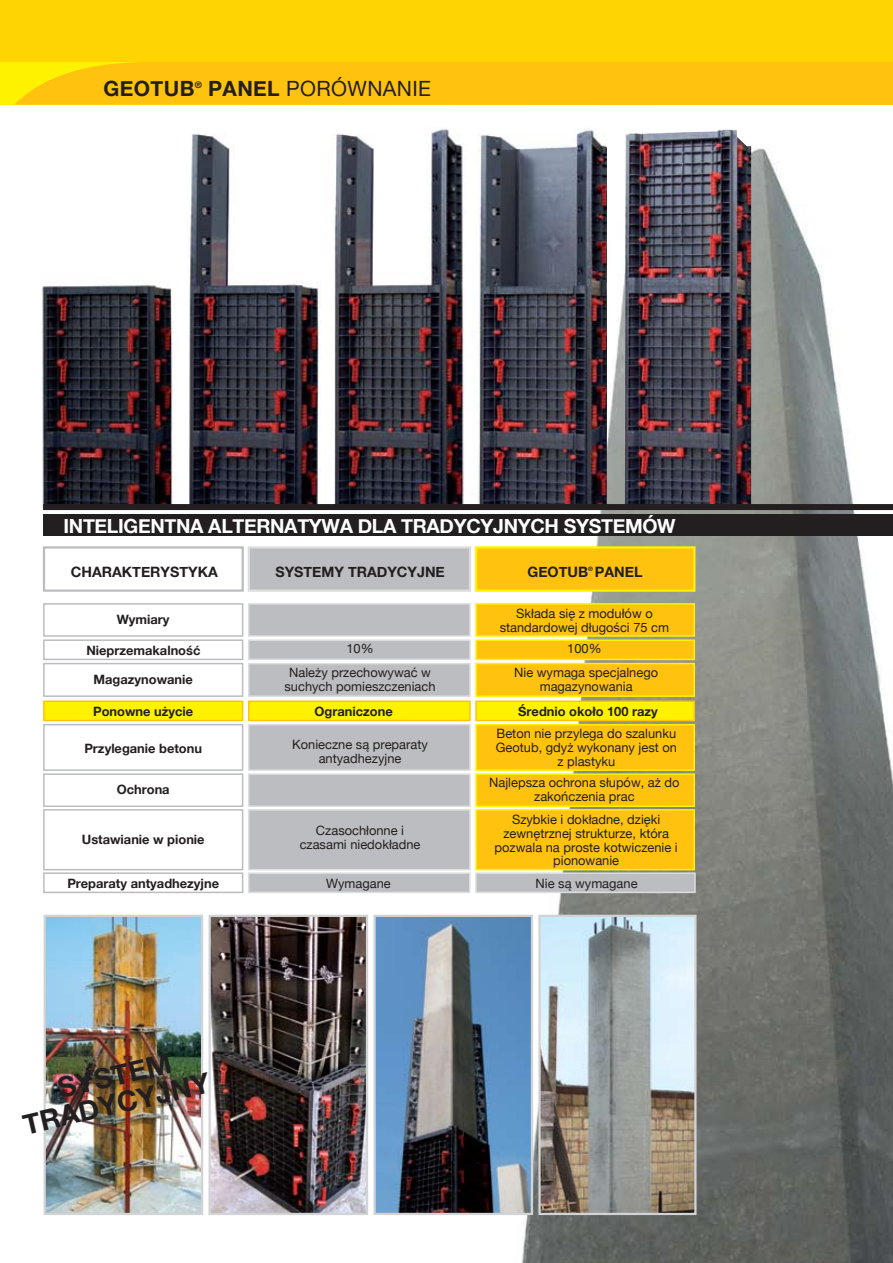
<style>
.page{position:relative;width:893px;height:1263px;background:#fff}
.page>*{position:absolute;margin:0;border:0;box-sizing:border-box;transform-origin:0 0}
.t1{font:700 28.05px/28px "Helvetica Neue";color:#231f20;text-align:center}
.t2{font:21px "Helvetica Neue";letter-spacing:.015em;color:#231f20}
.t3{font:700 21px "Helvetica Neue";letter-spacing:.015em;color:#231f20}
.t4{font:700 19.5px "Helvetica Neue";letter-spacing:-.015em;color:#fff}
.t5{font:700 14.25px "Helvetica Neue";color:#231f20}
.t6{font:12.9px/13.8px "Helvetica Neue";color:#231f20;text-align:center}
.t7{font:700 12.9px "Helvetica Neue";color:#231f20}
.t8{font:700 9px "Helvetica Neue";color:#231f20}
.t9{font:700 6px "Helvetica Neue";color:#231f20}
.s1{font-weight:700}
</style>
<div class="page">
<img style="left:513px;top:146px;width:380px;height:1117px">
<img style="left:47px;top:918px;width:153px;height:294px">
<div style="left:44px;top:915px;width:159px;height:300px;border:2px solid #d1d3d4"></div>
<img style="left:212px;top:918px;width:153px;height:294px">
<div style="left:209px;top:915px;width:159px;height:300px;border:2px solid #d1d3d4"></div>
<img style="left:376px;top:918px;width:154px;height:294px">
<div style="left:373px;top:915px;width:160px;height:300px;border:2px solid #d1d3d4"></div>
<img style="left:541px;top:918px;width:153px;height:294px">
<div style="left:538px;top:915px;width:159px;height:300px;border:2px solid #d1d3d4"></div>
<div style="left:0;top:0;width:893px;height:105px;background:#ffd400"></div>
<div style="left:14px;top:62px;width:879px;height:43px;background:#ffc20e"></div>
<div style="left:43px;top:514px;width:850px;height:22px;background:#231f20"></div>
<img style="left:625px;top:130px;width:126px;height:374px">
<img style="left:477px;top:130px;width:129px;height:374px">
<img style="left:334px;top:129px;width:131px;height:375px">
<img style="left:189px;top:134px;width:132px;height:370px">
<img style="left:41px;top:282px;width:135px;height:225px">
<div style="left:475px;top:872px;width:221px;height:21px;background:#bcbdc0;border:2px solid #dcddde"></div>
<div style="left:43px;top:700px;width:200px;height:21px;background:#fff200;border:2px solid #ffc20e"></div>
<div style="left:43px;top:663px;width:200px;height:34px;border:2px solid #bcbdc0"></div>
<div style="left:43px;top:724px;width:200px;height:47px;border:2px solid #bcbdc0"></div>
<div style="left:43px;top:603px;width:200px;height:34px;border:2px solid #bcbdc0"></div>
<div style="left:43px;top:639px;width:200px;height:21px;border:2px solid #bcbdc0"></div>
<div style="left:43px;top:773px;width:200px;height:34px;border:2px solid #bcbdc0"></div>
<div style="left:43px;top:809px;width:200px;height:61px;border:2px solid #bcbdc0"></div>
<div style="left:43px;top:872px;width:200px;height:21px;border:2px solid #bcbdc0"></div>
<div style="left:248px;top:700px;width:223px;height:21px;background:#fff200;border:2px solid #ffc20e"></div>
<div style="left:248px;top:663px;width:223px;height:34px;background:#bcbdc0;border:2px solid #dcddde"></div>
<div style="left:248px;top:724px;width:223px;height:47px;background:#bcbdc0;border:2px solid #dcddde"></div>
<div style="left:248px;top:603px;width:223px;height:34px;background:#bcbdc0;border:2px solid #dcddde"></div>
<div style="left:248px;top:639px;width:223px;height:21px;background:#bcbdc0;border:2px solid #dcddde"></div>
<div style="left:248px;top:773px;width:223px;height:34px;background:#bcbdc0;border:2px solid #dcddde"></div>
<div style="left:248px;top:809px;width:223px;height:61px;background:#bcbdc0;border:2px solid #dcddde"></div>
<div style="left:248px;top:546px;width:223px;height:46px;background:#bcbdc0;border:2px solid #dcddde"></div>
<div style="left:475px;top:700px;width:220px;height:21px;background:#fff200;border:2px solid #ffc20e"></div>
<div style="left:475px;top:663px;width:220px;height:34px;background:#ffc20e;border:2px solid #fff200"></div>
<div style="left:475px;top:724px;width:220px;height:47px;background:#ffc20e;border:2px solid #fff200"></div>
<div style="left:475px;top:603px;width:220px;height:34px;background:#ffc20e;border:2px solid #fff200"></div>
<div style="left:475px;top:639px;width:220px;height:21px;background:#ffc20e;border:2px solid #fff200"></div>
<div style="left:475px;top:773px;width:220px;height:34px;background:#ffc20e;border:2px solid #fff200"></div>
<div style="left:475px;top:809px;width:220px;height:61px;background:#ffc20e;border:2px solid #fff200"></div>
<div style="left:475px;top:546px;width:220px;height:46px;background:#ffc20e;border:2px solid #fff200"></div>
<div style="left:43px;top:546px;width:201px;height:46px;border:2px solid #bcbdc0"></div>
<div style="left:248px;top:872px;width:222px;height:21px;background:#bcbdc0;border:2px solid #dcddde"></div>
<div style="left:43px;top:504px;width:850px;height:6px;background:#231f20"></div>
<p class="t3" style="left:104px;top:76px;width:92px">GEOTUB</p>
<p class="t8" style="left:195px;top:79px;width:9px">®</p>
<p class="t2" style="left:208px;top:76px;width:224px"><span class="s1">PANEL</span> PORÓWNANIE</p>
<p class="t4" style="left:64px;top:514px;width:614px">INTELIGENTNA ALTERNATYWA DLA TRADYCYJNYCH SYSTEMÓW</p>
<p class="t5" style="left:71px;top:563px;width:148px">CHARAKTERYSTYKA</p>
<p class="t5" style="left:595px;top:563px;width:49px">PANEL</p>
<p class="t5" style="left:275px;top:563px;width:171px">SYSTEMY TRADYCYJNE</p>
<p class="t5" style="left:528px;top:563px;width:62px">GEOTUB</p>
<p class="t9" style="left:588px;top:565px;width:6px">®</p>
<p class="t7" style="left:117px;top:611px;width:54px">Wymiary</p>
<p class="t7" style="left:86px;top:642px;width:116px">Nieprzemakalność</p>
<p class="t7" style="left:94px;top:671px;width:101px">Magazynowanie</p>
<p class="t7" style="left:93px;top:704px;width:102px">Ponowne użycie</p>
<p class="t7" style="left:84px;top:740px;width:119px">Przyleganie betonu</p>
<p class="t7" style="left:117px;top:781px;width:54px">Ochrona</p>
<p class="t7" style="left:82px;top:831px;width:124px">Ustawianie w pionie</p>
<p class="t6" style="left:346px;top:642px;width:29px">10%</p>
<p class="t6" style="left:285px;top:665px;width:153px">Należy przechowywać w suchych pomieszczeniach</p>
<p class="t7" style="left:315px;top:704px;width:80px">Ograniczone</p>
<p class="t6" style="left:292px;top:737px;width:137px">Konieczne są preparaty antyadhezyjne</p>
<p class="t6" style="left:300px;top:824px;width:122px">Czasochłonne i czasami niedokładne</p>
<p class="t6" style="left:500px;top:606px;width:171px">Składa się z modułów o standardowej długości 75 cm</p>
<p class="t6" style="left:567px;top:642px;width:36px">100%</p>
<p class="t6" style="left:514px;top:665px;width:145px">Nie wymaga specjalnego magazynowania</p>
<p class="t6" style="left:496px;top:726px;width:183px">Beton nie przylega do szalunku<br>Geotub, gdyż wykonany jest on z plastyku</p>
<p class="t7" style="left:518px;top:704px;width:141px">Średnio około 100 razy</p>
<p class="t6" style="left:489px;top:776px;width:192px">Najlepsza ochrona słupów, aż do zakończenia prac</p>
<p class="t6" style="left:495px;top:812px;width:185px">Szybkie i dokładne, dzięki zewnętrznej strukturze, która pozwala na proste kotwiczenie i pionowanie</p>
<p class="t7" style="left:67px;top:875px;width:153px">Preparaty antyadhezyjne</p>
<p class="t6" style="left:326px;top:876px;width:66px">Wymagane</p>
<p class="t6" style="left:536px;top:876px;width:103px">Nie są wymagane</p>
<p class="t1" style="left:14px;top:1083px;width:192px;rotate:-13deg">SYSTEM<br>TRADYCYJNY</p>
</div>
